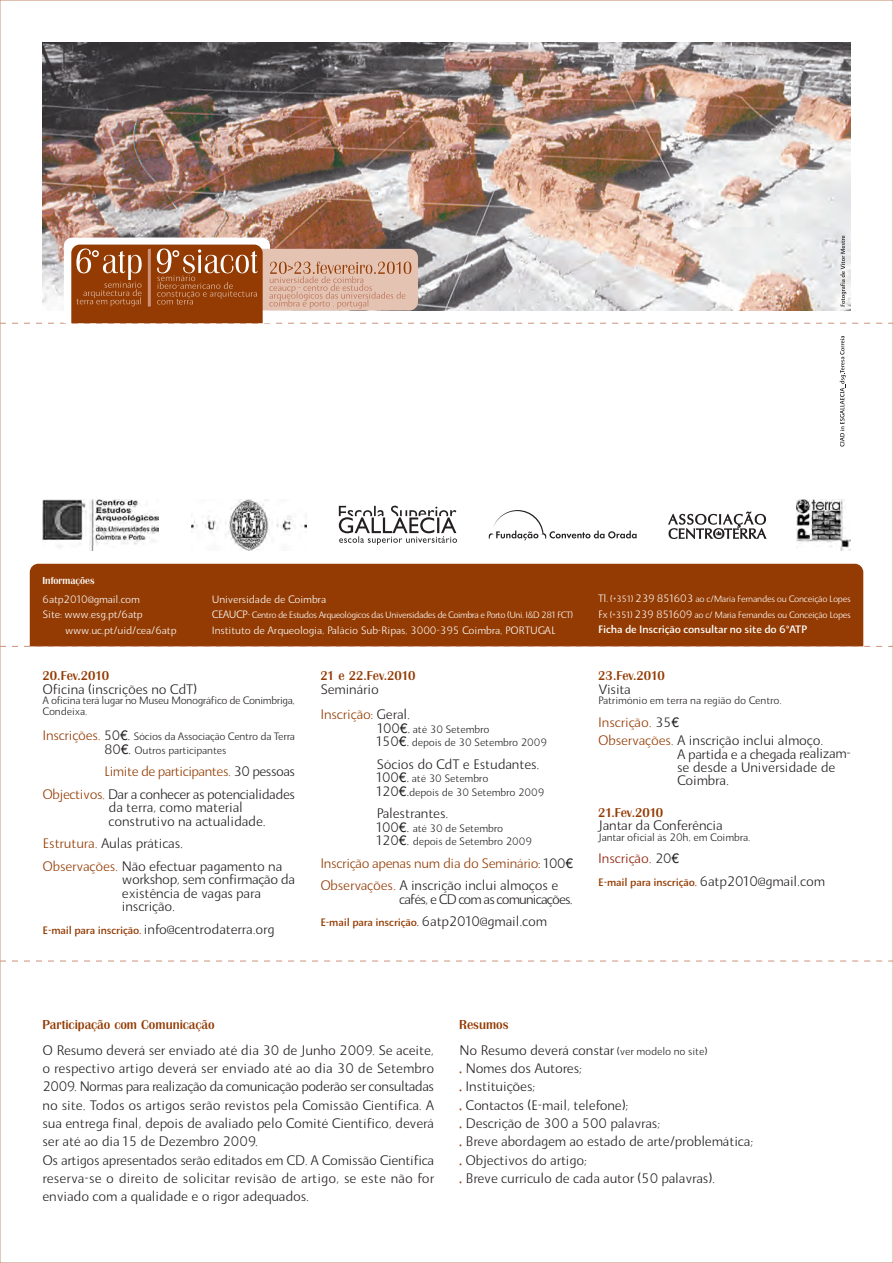
<style>
.page{position:relative;width:893px;height:1263px;background:#fff}
.page>*{position:absolute;margin:0;border:0;box-sizing:border-box;transform-origin:0 0}
.t1{font:300 13.5px/18.3px "AI Quanta";color:#231f20}
.t2{font:300 13.5px/22.5px "AI Quanta";color:#933b03}
.t3{font:300 13.5px/22.5px "AI Quanta";letter-spacing:-.02em;color:#231f20;text-align:right}
.t4{font:500 13.5px "Britannic T";color:#933b03}
.t5{font:300 13.5px "AI Quanta";letter-spacing:-.05em;color:#231f20}
.t6{font:300 13.5px "AI Quanta";color:#891c02}
.t7{font:500 13.35px "Britannic T";letter-spacing:-.01em;color:#933b03}
.t8{font:300 10.5px/13.5px "AI Quanta";color:#231f20}
.t9{font:300 10.5px "AI Quanta";color:#fff}
.t10{font:500 10.5px "AI Quanta";color:#933b03}
.t11{font:300 10.5px/10.5px "AI Quanta";letter-spacing:-.02em;color:#231f20}
.t12{font:500 10.5px "AI Quanta";color:#fff}
.t13{font:500 10.5px "Britannic T";color:#fff}
.t14{font:300 9px/15.3px "AI Quanta";letter-spacing:-.02em;color:#fff}
.t15{font:300 9px "AI Quanta";letter-spacing:-.04em;color:#fff}
.s1{font-size:13.5px;color:#933b03}
.s2{font-size:13.35px}
.s3{font-family:"Helvetica Neue";font-weight:400;font-size:13.5px}
.s4{font-size:13.5px}
.s5{color:#933b03}
.s6{font-weight:500;font-size:10.5px;color:#933b03}
.s7{font-size:10.5px}
.s8{font-size:13.35px;color:#231f20}
.s9{font-family:"Helvetica Neue";font-weight:400;color:#231f20}
.s10{color:#231f20}
.s11{font-weight:300;font-size:13.5px;color:#231f20}
.s12{font-family:"Helvetica Neue";font-weight:400}
.s13{font-weight:700;color:#933b03}
</style>
<div class="page">
<div style="left:30px;top:564px;width:833px;height:82px;background:#933b03"></div>
<svg style="left:0;top:646px;width:893px;height:1px"></svg>
<svg style="left:0;top:961px;width:893px;height:1px"></svg>
<svg style="left:339px;top:506px;width:118px;height:39px"></svg>
<svg style="left:668px;top:512px;width:99px;height:27px"></svg>
<svg style="left:489px;top:510px;width:148px;height:30px"></svg>
<img style="left:43px;top:43px;width:807px;height:193px">
<svg style="left:0;top:236px;width:893px;height:88px"></svg>
<svg style="left:840px;top:336px;width:6px;height:111px"></svg>
<img style="left:43px;top:500px;width:116px;height:51px">
<img style="left:191px;top:500px;width:116px;height:51px">
<img style="left:796px;top:500px;width:54px;height:51px">
<p class="t13" style="left:43px;top:576px;width:54px">Informações</p>
<p class="t9" style="left:43px;top:595px;width:99px">6atp2010@gmail.com</p>
<p class="t9" style="left:43px;top:610px;width:102px">Site: www.esg.pt/6atp</p>
<p class="t9" style="left:65px;top:626px;width:113px">www.uc.pt/uid/cea/6atp</p>
<p class="t7" style="left:43px;top:671px;width:68px">20.Fev.2010</p>
<p class="t1" style="left:43px;top:681px;width:156px">Oficina (inscrições no CdT)</p>
<p class="t11" style="left:43px;top:696px;width:254px">A oficina terá lugar no Museu Monográfico de Conímbriga,<br>Condeixa.</p>
<p class="t8" style="left:104px;top:730px;width:192px;text-indent:-62px"><span class="s1">Inscrições.</span> <span class="s2">50</span><span class="s3">€</span><span class="s4">.</span> Sócios da Associação Centro da Terra<br><span class="s2">80</span><span class="s3">€</span><span class="s4">.</span> Outros participantes</p>
<p class="t3" style="left:43px;top:761px;width:254px"><span class="s5">Limite de participantes.</span> 30 pessoas<br><span class="s5">Objectivos.</span> Dar a conhecer as potencialidades</p>
<p class="t1" style="left:109px;top:801px;width:159px;line-height:13.5px">da terra, como material construtivo na actualidade.</p>
<p class="t1" style="left:43px;top:833px;width:241px;line-height:22.5px"><span class="s5">Estrutura.</span> Aulas práticas.<br><span class="s5">Observações.</span> Não efectuar pagamento na</p>
<p class="t1" style="left:122px;top:873px;width:175px;line-height:13.5px">workshop, sem confirmação da existência de vagas para inscrição.</p>
<p class="t1" style="left:43px;top:921px;width:233px"><span class="s6">E-mail para inscrição.</span> info@centrodaterra.org</p>
<p class="t9" style="left:212px;top:595px;width:116px">Universidade de Coimbra</p>
<p class="t15" style="left:212px;top:611px;width:363px"><span class="s7">CEAUCP</span>- Centro de Estudos Arqueológicos das Universidades de Coimbra e Porto (Uni. I&amp;D 281 FCT)</p>
<p class="t9" style="left:212px;top:625px;width:345px">Instituto de Arqueologia, Palácio Sub-Ripas, 3000-395 Coimbra, PORTUGAL</p>
<p class="t7" style="left:320px;top:671px;width:97px">21 e 22.Fev.2010</p>
<p class="t1" style="left:320px;top:677px;width:91px;line-height:25.5px">Seminário<br><span class="s5">Inscrição:</span> Geral.</p>
<p class="t8" style="left:376px;top:723px;width:172px"><span class="s2">100</span><span class="s3">€</span><span class="s4">.</span> até 30 Setembro<br><span class="s2">150</span><span class="s3">€</span><span class="s4">.</span> depois de 30 Setembro 2009</p>
<p class="t1" style="left:376px;top:756px;width:164px">Sócios do CdT e Estudantes.</p>
<p class="t8" style="left:376px;top:772px;width:169px"><span class="s2">100</span><span class="s3">€</span><span class="s4">.</span> até 30 Setembro<br><span class="s2">120</span><span class="s3">€</span><span class="s4">.</span>depois de 30 Setembro 2009</p>
<p class="t1" style="left:376px;top:805px;width:73px">Palestrantes.</p>
<p class="t8" style="left:376px;top:822px;width:157px"><span class="s2">100</span><span class="s3">€</span><span class="s4">.</span> até 30 de Setembro<br><span class="s2">120</span><span class="s3">€</span><span class="s4">.</span> depois de Setembro 2009</p>
<p class="t2" style="left:320px;top:852px;width:254px">Inscrição apenas num dia do Seminário: <span class="s8">100</span><span class="s9">€<br></span>Observações. <span class="s10">A inscrição inclui almoços e</span></p>
<p class="t5" style="left:399px;top:893px;width:175px">cafés, e CD com as comunicações.</p>
<p class="t10" style="left:320px;top:918px;width:228px">E-mail para inscrição. <span class="s11">6atp2010@gmail.com</span></p>
<p class="t14" style="left:598px;top:592px;width:254px"><span class="s7">Tl.</span> (+351) <span class="s7">239 851603</span> ao c/Maria Fernandes ou Conceição Lopes<br><span class="s7">Fx</span> (+351) <span class="s7">239 851609</span> ao c/ Maria Fernandes ou Conceição Lopes</p>
<p class="t12" style="left:598px;top:625px;width:210px">Ficha de Inscrição consultar no site do 6ºATP</p>
<p class="t7" style="left:598px;top:671px;width:68px">23.Fev.2010</p>
<p class="t1" style="left:598px;top:681px;width:34px">Visita</p>
<p class="t8" style="left:598px;top:694px;width:185px">Património em terra na região do Centro.</p>
<p class="t1" style="left:598px;top:714px;width:226px"><span class="s5">Inscrição.</span> <span class="s2">35</span><span class="s12">€<br></span><span class="s5">Observações.</span> A inscrição inclui almoço.</p>
<p class="t1" style="left:677px;top:748px;width:175px;line-height:13.5px">A partida e a chegada realizam&shy;se desde a Universidade de<br>Coimbra.</p>
<p class="t7" style="left:598px;top:807px;width:67px">21.Fev.2010</p>
<p class="t1" style="left:598px;top:817px;width:126px">Jantar da Conferência</p>
<p class="t8" style="left:598px;top:831px;width:154px">Jantar oficial às 20h, em Coimbra.</p>
<p class="t6" style="left:598px;top:853px;width:82px">Inscrição. <span class="s8">20</span><span class="s9">€</span></p>
<p class="t10" style="left:598px;top:878px;width:228px">E-mail para inscrição. <span class="s11">6atp2010@gmail.com</span></p>
<p class="t4" style="left:43px;top:1020px;width:173px">Participação com Comunicação</p>
<p class="t1" style="left:43px;top:1042px;width:393px">O Resumo deverá ser enviado até dia 30 de Junho 2009. Se aceite, o respectivo artigo deverá ser enviado até ao dia 30 de Setembro 2009. Normas para realização da comunicação poderão ser consultadas no site. Todos os artigos serão revistos pela Comissão Científica. A sua entrega final, depois de avaliado pelo Comité Científico, deverá ser até ao dia 15 de Dezembro 2009.<br>Os artigos apresentados serão editados em CD. A Comissão Científica reserva-se o direito de solicitar revisão de artigo, se este não for enviado com a qualidade e o rigor adequados.</p>
<p class="t4" style="left:459px;top:1020px;width:51px">Resumos</p>
<p class="t1" style="left:459px;top:1042px;width:295px">No Resumo deverá constar <span class="s7">(ver modelo no site)<br></span><span class="s13">.</span> Nomes dos Autores;<br><span class="s13">.</span> Instituições;<br><span class="s13">.</span> Contactos (E-mail, telefone);<br><span class="s13">.</span> Descrição de 300 a 500 palavras;<br><span class="s13">.</span> Breve abordagem ao estado de arte/problemática; <span class="s13">.</span> Objectivos do artigo;<br><span class="s13">.</span> Breve currículo de cada autor (50 palavras).</p>
</div>
